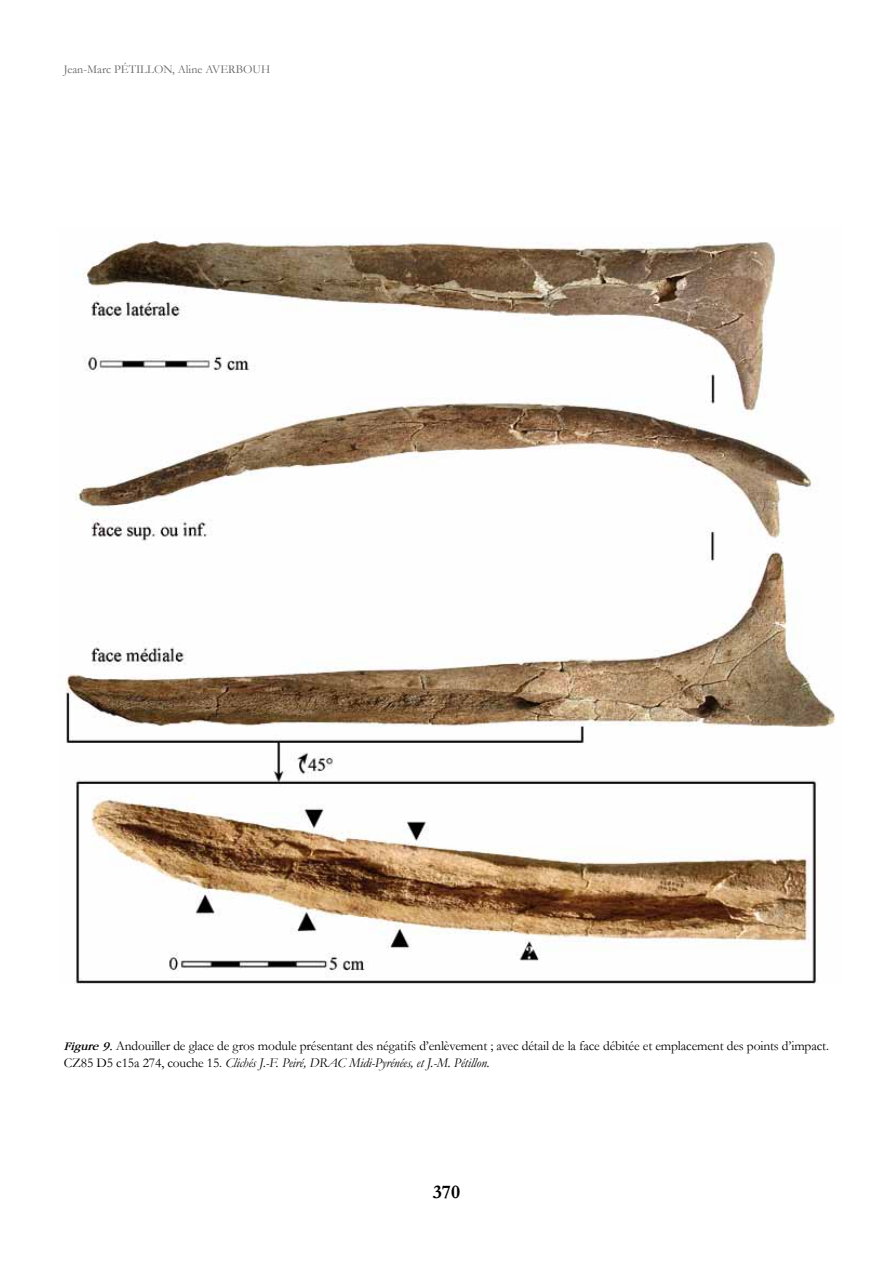
<style>
.page{position:relative;width:893px;height:1263px;background:#fff}
.page>*{position:absolute;margin:0;border:0;box-sizing:border-box;transform-origin:0 0}
.t1{font:700 19.5px "Garamond";color:#000}
.t2{font:13.5px/16.5px "Garamond";letter-spacing:-.01em;color:#000}
.t3{font:12px "Garamond";color:#646567}
.s1{font-weight:700;font-style:italic;font-size:12px}
.s2{font-style:italic}
</style>
<div class="page">
<img style="left:65px;top:238px;width:771px;height:745px">
<p class="t3" style="left:64px;top:61px;width:86px">Jean-Marc Pétillon</p>
<p class="t3" style="left:172px;top:61px;width:100px">, Aline AVERBOUH</p>
<p class="t2" style="left:64px;top:1037px;width:767px"><span class="s1">Figure 9.</span> Andouiller de glace de gros module présentant des négatifs d’enlèvement ; avec détail de la face débitée et emplacement des points d’impact.<br>CZ85 D5 c15a 274, couche 15. <span class="s2">Clichés J.-F. Peiré, DRAC Midi-Pyrénées, et J.-M. Pétillon.</span></p>
<h1 class="t1" style="left:433px;top:1178px;width:29px">370</h1>
</div>
